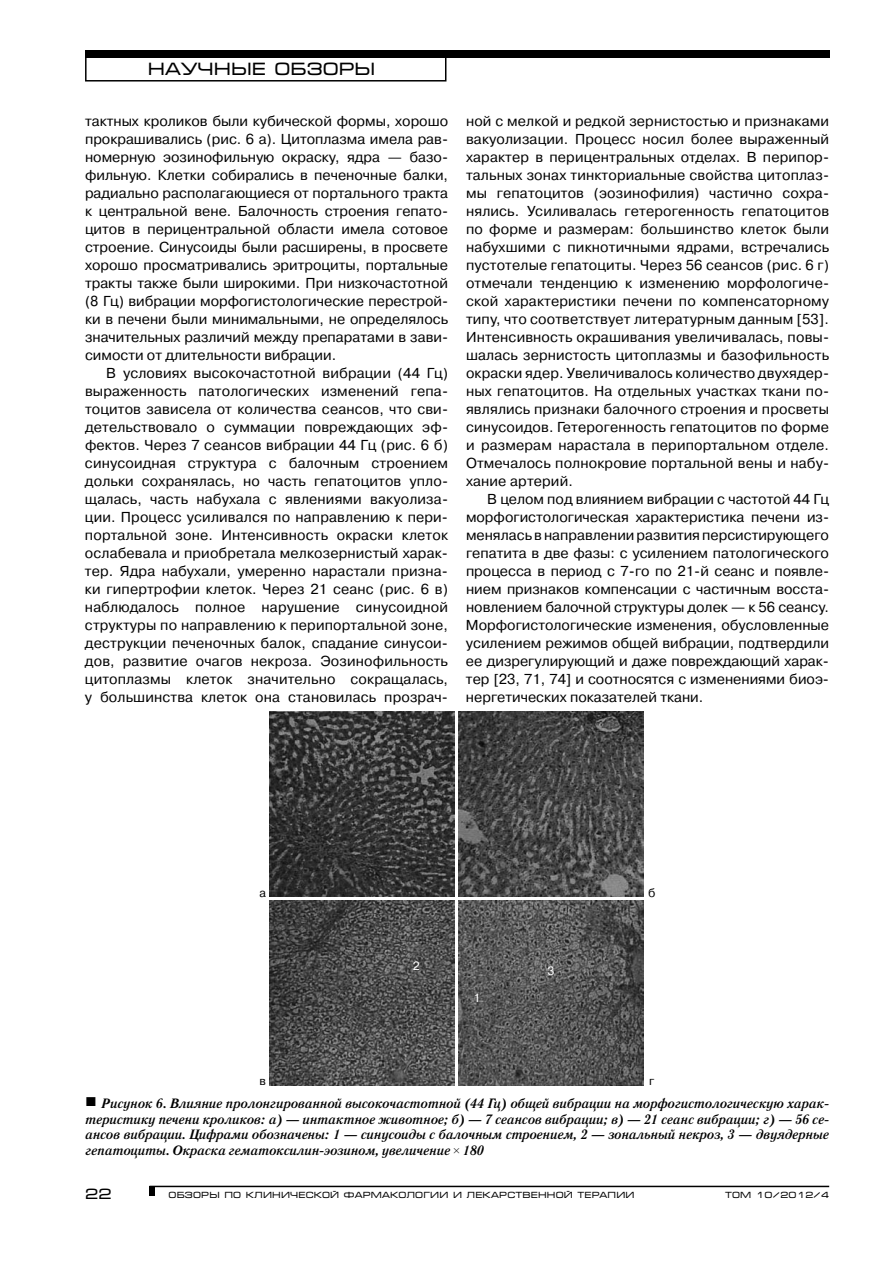
<style>
.page{position:relative;width:893px;height:1263px;background:#fff}
.page>*{position:absolute;margin:0;border:0;box-sizing:border-box;transform-origin:0 0}
.t1{font:18px "Micra";color:#000}
.t2{font:15px "Micra";color:#000}
.t3{font:14.4px/18px "Pragmatica C";color:#000;text-align:justify}
.t4{font:italic 700 13.5px/15.8px "Literaturnaya C";letter-spacing:-.03em;color:#000;text-align:justify}
.t5{font:12px "Pragmatica C";color:#000}
.t6{font:12px "Pragmatica C";color:#fff}
.t7{font:9px "Micra";letter-spacing:.02em;color:#000}
.s1{font-family:"Times New Roman";font-weight:400;font-style:normal;font-size:19.5px}
.s2{font-family:"Times New Roman";font-weight:400;font-style:normal}
</style>
<div class="page">
<div style="left:85px;top:51px;width:744px;height:7px;background:#000"></div>
<div style="left:85px;top:56px;width:361px;height:26px;border:2px solid #000"></div>
<hr style="left:150px;top:1186px;width:679px;height:1px;background:#000">
<div style="left:150px;top:1186px;width:5px;height:10px;background:#000"></div>
<img style="left:270px;top:712px;width:185px;height:185px">
<img style="left:459px;top:712px;width:185px;height:185px">
<img style="left:270px;top:901px;width:185px;height:184px">
<img style="left:459px;top:901px;width:185px;height:184px">
<p class="t1" style="left:148px;top:60px;width:229px">НAУчНЫЕ ОБЗОРЫ</p>
<p class="t3" style="left:85px;top:112px;width:365px">тактных кроликов были кубической формы, хорошо прокрашивались (рис. 6 а). Цитоплазма имела рав&shy;номерную эозинофильную окраску, ядра — базо&shy;фильную. Клетки собирались в печеночные балки, радиально располагающиеся от портального тракта к центральной вене. Балочность строения гепато&shy;цитов в перицентральной области имела сотовое строение. Синусоиды были расширены, в просвете хорошо просматривались эритроциты, портальные тракты также были широкими. При низкочастотной (8 Гц) вибрации морфогистологические перестрой&shy;ки в печени были минимальными, не определялось значительных различий между препаратами в зави&shy;симости от длительности вибрации.</p>
<p class="t3" style="left:85px;top:364px;width:365px;text-indent:21px">В условиях высокочастотной вибрации (44 Гц) выраженность патологических изменений гепа&shy;тоцитов зависела от количества сеансов, что сви&shy;детельствовало о суммации повреждающих эф&shy;фектов. Через 7 сеансов вибрации 44 Гц (рис. 6 б) синусоидная структура с балочным строением дольки сохранялась, но часть гепатоцитов упло&shy;щалась, часть набухала с явлениями вакуолиза&shy;ции. Процесс усиливался по направлению к пери&shy;портальной зоне. Интенсивность окраски клеток ослабевала и приобретала мелкозернистый харак&shy;тер. Ядра набухали, умеренно нарастали призна&shy;ки гипертрофии клеток. Через 21 сеанс (рис. 6 в) наблюдалось полное нарушение синусоидной структуры по направлению к перипортальной зоне, деструкции печеночных балок, спадание синусои&shy;дов, развитие очагов некроза. Эозинофильность цитоплазмы клеток значительно сокращалась, у большинства клеток она становилась прозрач-</p>
<p class="t3" style="left:466px;top:112px;width:365px">ной с мелкой и редкой зернистостью и признаками вакуолизации. Процесс носил более выраженный характер в перицентральных отделах. В перипор&shy;тальных зонах тинкториальные свойства цитоплаз&shy;мы гепатоцитов (эозинофилия) частично сохра&shy;нялись. Усиливалась гетерогенность гепатоцитов по форме и размерам: большинство клеток были набухшими с пикнотичными ядрами, встречались пустотелые гепатоциты. Через 56 сеансов (рис. 6 г) отмечали тенденцию к изменению морфологиче&shy;ской характеристики печени по компенсаторному типу, что соответствует литературным данным [53].<br>Интенсивность окрашивания увеличивалась, повы&shy;шалась зернистость цитоплазмы и базофильность окраски ядер. Увеличивалось количество двухядер&shy;ных гепатоцитов. На отдельных участках ткани по&shy;являлись признаки балочного строения и просветы синусоидов. Гетерогенность гепатоцитов по форме и размерам нарастала в перипортальном отделе.<br>Отмечалось полнокровие портальной вены и набу&shy;хание артерий.</p>
<p class="t3" style="left:466px;top:490px;width:365px;text-indent:21px">В целом под влиянием вибрации с частотой 44 Гц морфогистологическая характеристика печени из&shy;менялась в направлении развития персистирующего гепатита в две фазы: с усилением патологического процесса в период с 7-го по 21-й сеанс и появле&shy;нием признаков компенсации с частичным восста&shy;новлением балочной структуры долек — к 56 сеансу.<br>Морфогистологические изменения, обусловленные усилением режимов общей вибрации, подтвердили ее дизрегулирующий и даже повреждающий харак&shy;тер [23, 71, 74] и соотносятся с изменениями биоэ&shy;нергетических показателей ткани.</p>
<p class="t5" style="left:259px;top:886px;width:8px">а</p>
<p class="t5" style="left:259px;top:1074px;width:8px">в</p>
<p class="t6" style="left:413px;top:959px;width:8px">2</p>
<p class="t6" style="left:474px;top:992px;width:8px">1</p>
<p class="t6" style="left:547px;top:965px;width:8px">3</p>
<p class="t5" style="left:648px;top:886px;width:9px">б</p>
<p class="t5" style="left:649px;top:1074px;width:7px">г</p>
<p class="t4" style="left:85px;top:1095px;width:746px"><span class="s1">■</span> Рисунок 6. Влияние пролонгированной высокочастотной (44 Гц) общей вибрации на морфогистологическую харак&shy;теристику печени кроликов: а) — интактное животное; б) — 7 сеансов вибрации; в) — 21 сеанс вибрации; г) — 56 се&shy;ансов вибрации. Цифрами обозначены: 1 — синусоиды с балочным строением, 2 — зональный некроз, 3 — двуядерные гепатоциты. Окраска гематоксилин-эозином, увеличение <span class="s2">×</span> 180</p>
<p class="t2" style="left:85px;top:1186px;width:28px">22</p>
<p class="t7" style="left:168px;top:1190px;width:468px">ОБЗОРЫ ПО КЛИНИЧЕСКОЙ ФАРМАКОЛОГИИ И ЛЕКАРСТВЕННОЙ ТЕРАПИИ</p>
<p class="t7" style="left:725px;top:1190px;width:106px">ТОМ 10/2012/4</p>
</div>
